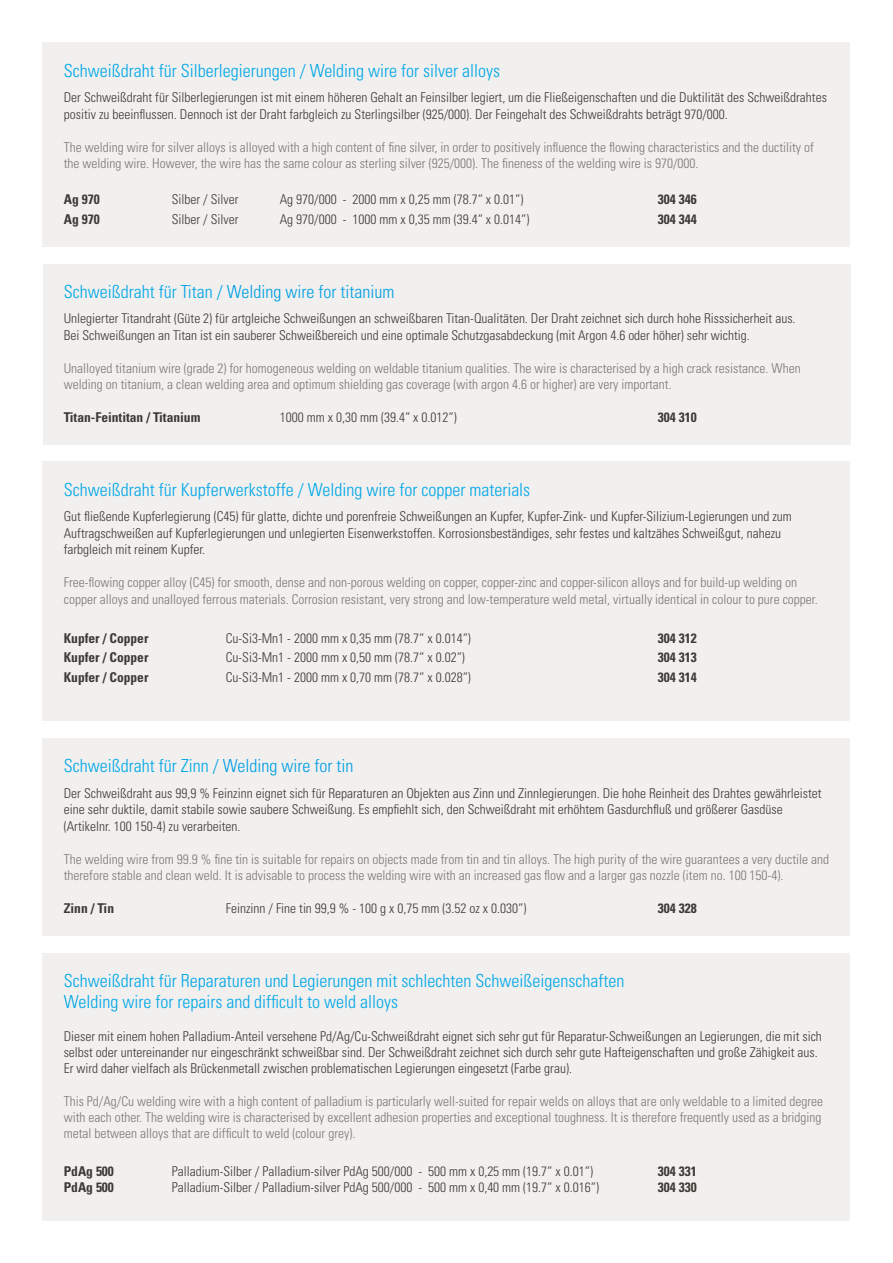
<style>
.page{position:relative;width:893px;height:1263px;background:#fff}
.page>*{position:absolute;margin:0;border:0;box-sizing:border-box;transform-origin:0 0}
.t1{font:300 condensed 18px/21.6px "Univers LT Std";color:#00a7e7}
.t2{font:300 condensed 18px "Univers LT Std";color:#009ee4}
.t3{font:300 condensed 13.5px/16.5px "Univers LT Std";color:#3d3935}
.t4{font:300 condensed 13.5px/16.5px "Univers LT Std";color:#7d7774}
.t5{font:700 condensed 13.5px "Univers LT Std";color:#3d3935}
.s1{color:#00a7e7}
.s2{color:#009ee4}
</style>
<div class="page">
<div style="left:43px;top:738px;width:807px;height:197px;background:#f2f0ef"></div>
<div style="left:42px;top:952px;width:808px;height:268px;background:#f2f0ef"></div>
<div style="left:43px;top:461px;width:807px;height:260px;background:#f2f0ef"></div>
<div style="left:43px;top:43px;width:807px;height:204px;background:#f2f0ef"></div>
<div style="left:43px;top:264px;width:807px;height:180px;background:#f2f0ef"></div>
<h1 class="t1" style="left:64px;top:60px;width:438px">Schweißdraht für Silberlegierungen / Welding wire for silver alloys</h1>
<p class="t3" style="left:64px;top:89px;width:765px">Der Schweißdraht für Silberlegierungen ist mit einem höheren Gehalt an Feinsilber legiert, um die Fließeigenschaften und die Duktilität des Schweißdrahtes positiv zu beeinflussen. Dennoch ist der Draht farbgleich zu Sterlingsilber (925/000). Der Feingehalt des Schweißdrahts beträgt 970/000.</p>
<p class="t4" style="left:64px;top:139px;width:752px">The welding wire for silver alloys is alloyed with a high content of fine silver, in order to positively influence the flowing characteristics and the ductility of the welding wire. However, the wire has the same colour as sterling silver (925/000). The fineness of the welding wire is 970/000.</p>
<p class="t5" style="left:64px;top:194px;width:37px">Ag 970</p>
<p class="t3" style="left:172px;top:191px;width:68px">Silber / Silver</p>
<p class="t3" style="left:280px;top:191px;width:245px">Ag 970/000 - 2000 mm x 0,25 mm (78.7“ x 0.01“)</p>
<p class="t5" style="left:658px;top:194px;width:40px">304 346</p>
<p class="t5" style="left:64px;top:214px;width:37px">Ag 970</p>
<p class="t3" style="left:172px;top:211px;width:68px">Silber / Silver</p>
<p class="t3" style="left:280px;top:211px;width:251px">Ag 970/000 - 1000 mm x 0,35 mm (39.4“ x 0.014“)</p>
<p class="t5" style="left:658px;top:214px;width:40px">304 344</p>
<h1 class="t2" style="left:64px;top:282px;width:332px"><span class="s1">Schweißdraht für Titan</span> / Welding wire for titanium</h1>
<p class="t3" style="left:64px;top:310px;width:733px">Unlegierter Titandraht (Güte 2) für artgleiche Schweißungen an schweißbaren Titan-Qualitäten. Der Draht zeichnet sich durch hohe Risssicherheit aus.<br>Bei Schweißungen an Titan ist ein sauberer Schweißbereich und eine optimale Schutzgasabdeckung (mit Argon 4.6 oder höher) sehr wichtig.</p>
<p class="t4" style="left:64px;top:360px;width:738px">Unalloyed titanium wire (grade 2) for homogeneous welding on weldable titanium qualities. The wire is characterised by a high crack resistance. When welding on titanium, a clean welding area and optimum shielding gas coverage (with argon 4.6 or higher) are very important.</p>
<p class="t5" style="left:64px;top:412px;width:138px">Titan-Feintitan / Titanium</p>
<p class="t3" style="left:280px;top:409px;width:178px">1000 mm x 0,30 mm (39.4“ x 0.012“)</p>
<p class="t5" style="left:658px;top:412px;width:40px">304 310</p>
<h1 class="t1" style="left:64px;top:479px;width:468px">Schweißdraht für Kupferwerkstoffe / Welding wire for copper materials</h1>
<p class="t3" style="left:64px;top:508px;width:730px">Gut fließende Kupferlegierung (C45) für glatte, dichte und porenfreie Schweißungen an Kupfer, Kupfer-Zink- und Kupfer-Silizium-Legierungen und zum<br>Auftragschweißen auf Kupferlegierungen und unlegierten Eisenwerkstoffen. Korrosionsbeständiges, sehr festes und kaltzähes Schweißgut, nahezu farbgleich mit reinem Kupfer.</p>
<p class="t4" style="left:64px;top:574px;width:755px">Free-flowing copper alloy (C45) for smooth, dense and non-porous welding on copper, copper-zinc and copper-silicon alloys and for build-up welding on copper alloys and unalloyed ferrous materials. Corrosion resistant, very strong and low-temperature weld metal, virtually identical in colour to pure copper.</p>
<p class="t5" style="left:64px;top:633px;width:86px">Kupfer / Copper</p>
<p class="t3" style="left:226px;top:630px;width:247px">Cu-Si3-Mn1 - 2000 mm x 0,35 mm (78.7“ x 0.014“)</p>
<p class="t5" style="left:658px;top:633px;width:40px">304 312</p>
<p class="t5" style="left:64px;top:652px;width:86px">Kupfer / Copper</p>
<p class="t3" style="left:226px;top:649px;width:241px">Cu-Si3-Mn1 - 2000 mm x 0,50 mm (78.7“ x 0.02“)</p>
<p class="t5" style="left:658px;top:652px;width:40px">304 313</p>
<p class="t5" style="left:64px;top:672px;width:86px">Kupfer / Copper</p>
<p class="t3" style="left:226px;top:669px;width:247px">Cu-Si3-Mn1 - 2000 mm x 0,70 mm (78.7“ x 0.028“)</p>
<p class="t5" style="left:658px;top:672px;width:40px">304 314</p>
<h1 class="t1" style="left:64px;top:755px;width:291px">Schweißdraht für Zinn <span class="s2">/ Welding wire for tin</span></h1>
<p class="t3" style="left:64px;top:785px;width:759px">Der Schweißdraht aus 99,9 % Feinzinn eignet sich für Reparaturen an Objekten aus Zinn und Zinnlegierungen. Die hohe Reinheit des Drahtes gewährleistet eine sehr duktile, damit stabile sowie saubere Schweißung. Es empfiehlt sich, den Schweißdraht mit erhöhtem Gasdurchfluß und größerer Gasdüse (Artikelnr. 100 150-4) zu verarbeiten.</p>
<p class="t4" style="left:64px;top:851px;width:767px">The welding wire from 99.9 % fine tin is suitable for repairs on objects made from tin and tin alloys. The high purity of the wire guarantees a very ductile and therefore stable and clean weld. It is advisable to process the welding wire with an increased gas flow and a larger gas nozzle (item no. 100 150-4).</p>
<p class="t5" style="left:64px;top:903px;width:52px">Zinn / Tin</p>
<p class="t3" style="left:226px;top:900px;width:302px">Feinzinn / Fine tin 99,9 % - 100 g x 0,75 mm (3.52 oz x 0.030“)</p>
<p class="t5" style="left:658px;top:903px;width:40px">304 328</p>
<h1 class="t1" style="left:64px;top:970px;width:562px">Schweißdraht für Reparaturen und Legierungen mit schlechten Schweißeigenschaften<br>Welding wire for repairs and difficult to weld alloys</h1>
<p class="t3" style="left:64px;top:1028px;width:760px">Dieser mit einem hohen Palladium-Anteil versehene Pd/Ag/Cu-Schweißdraht eignet sich sehr gut für Reparatur-Schweißungen an Legierungen, die mit sich selbst oder untereinander nur eingeschränkt schweißbar sind. Der Schweißdraht zeichnet sich durch sehr gute Hafteigenschaften und große Zähigkeit aus.<br>Er wird daher vielfach als Brückenmetall zwischen problematischen Legierungen eingesetzt (Farbe grau).</p>
<p class="t4" style="left:64px;top:1093px;width:761px">This Pd/Ag/Cu welding wire with a high content of palladium is particularly well-suited for repair welds on alloys that are only weldable to a limited degree with each other. The welding wire is characterised by excellent adhesion properties and exceptional toughness. It is therefore frequently used as a bridging metal between alloys that are difficult to weld (colour grey).</p>
<p class="t5" style="left:64px;top:1166px;width:52px">PdAg 500</p>
<p class="t3" style="left:172px;top:1163px;width:423px">Palladium-Silber / Palladium-silver PdAg 500/000 - 500 mm x 0,25 mm (19.7“ x 0.01“)</p>
<p class="t5" style="left:658px;top:1166px;width:40px">304 331</p>
<p class="t5" style="left:64px;top:1182px;width:52px">PdAg 500</p>
<p class="t3" style="left:172px;top:1179px;width:429px">Palladium-Silber / Palladium-silver PdAg 500/000 - 500 mm x 0,40 mm (19.7“ x 0.016“)</p>
<p class="t5" style="left:658px;top:1182px;width:40px">304 330</p>
</div>
